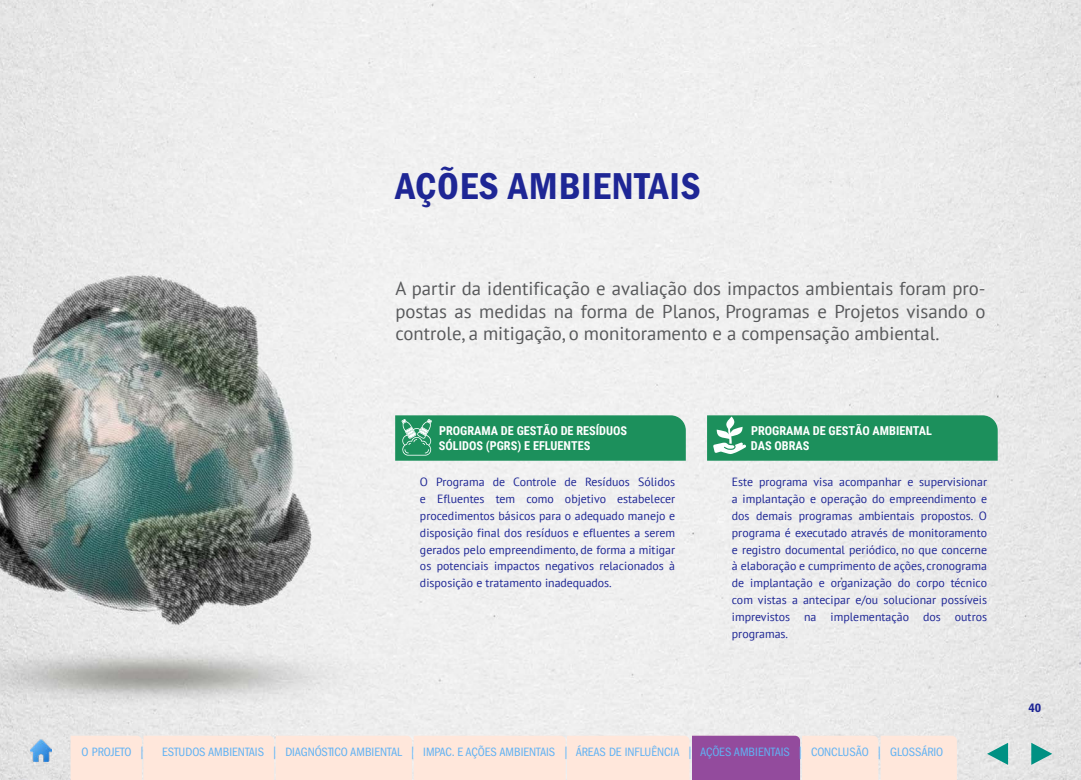
<style>
.page{position:relative;width:1081px;height:780px;background:#fff}
.page>*{position:absolute;margin:0;border:0;box-sizing:border-box;transform-origin:0 0}
.t1{font:38.75px "ITC Franklin Gothic Std Dm Cd";letter-spacing:.02em;color:#1e2695}
.t2{font:18.75px/22.5px "PT Sans";color:#58595b;text-align:justify}
.t3{font:condensed 12.5px "Franklin Gothic LT Pro";color:#60b2f4}
.t4{font:12.5px "Franklin Gothic LT Pro Cn Dm";color:#1e2695}
.t5{font:700 12.25px/15px "Roboto Condensed";color:#fff}
.t6{font:11.88px/16.9px "PT Sans";color:#1e2695;text-align:justify}
.s1{font-family:"Myriad Pro"}
</style>
<div class="page">
<img style="left:0;top:0;width:1081px;height:780px">
<svg style="left:395px;top:415px;width:291px;height:45px;background:#239361"></svg>
<svg style="left:707px;top:415px;width:290px;height:45px;background:#269463"></svg>
<img style="left:30px;top:739px;width:22px;height:22px">
<svg style="left:1031px;top:742px;width:21px;height:22px"></svg>
<svg style="left:987px;top:742px;width:21px;height:22px"></svg>
<svg style="left:71px;top:735px;width:886px;height:45px;background:#f1d4d4"></svg>
<h1 class="t1" style="left:395px;top:164px;width:306px">AÇÕES AMBIENTAIS</h1>
<h2 class="t2" style="left:395px;top:277px;width:592px">A partir da identificação e avaliação dos impactos ambientais foram pro&shy;postas as medidas na forma de Planos, Programas e Projetos visando o controle, a mitigação, o monitoramento e a compensação ambiental.</h2>
<p class="t5" style="left:439px;top:423px;width:190px">PROGRAMA DE GESTÃO DE RESÍDUOS<br>SÓLIDOS (PGRS) E EFLUENTES</p>
<p class="t6" style="left:420px;top:473px;width:257px">O Programa de Controle de Resíduos Sólidos e Efluentes tem como objetivo estabelecer procedimentos básicos para o adequado manejo e disposição final dos resíduos e efluentes a serem gerados pelo empreendimento, de forma a mitigar os potenciais impactos negativos relacionados à disposição e tratamento inadequados.</p>
<p class="t5" style="left:751px;top:423px;width:183px">PROGRAMA DE GESTÃO AMBIENTAL<br>DAS OBRAS</p>
<p class="t6" style="left:732px;top:473px;width:257px">Este programa visa acompanhar e supervisionar a implantação e operação do empreendimento e dos demais programas ambientais propostos. O programa é executado através de monitoramento e registro documental periódico, no que concerne à elaboração e cumprimento de ações, cronograma de implantação e organização do corpo técnico com vistas a antecipar e/ou solucionar possíveis imprevistos na implementação dos outros programas.</p>
<p class="t3" style="left:82px;top:744px;width:63px">O PROJETO <span class="s1">|</span></p>
<p class="t3" style="left:162px;top:744px;width:783px">ESTUDOS AMBIENTAIS <span class="s1">|</span> DIAGNÓSTICO AMBIENTAL <span class="s1">|</span> IMPAC. E AÇÕES AMBIENTAIS <span class="s1">|</span> ÁREAS DE INFLUÊNCIA <span class="s1">|</span> AÇÕES AMBIENTAIS <span class="s1">|</span> CONCLUSÃO <span class="s1">|</span> GLOSSÁRIO</p>
<p class="t4" style="left:1028px;top:700px;width:14px">40</p>
</div>
